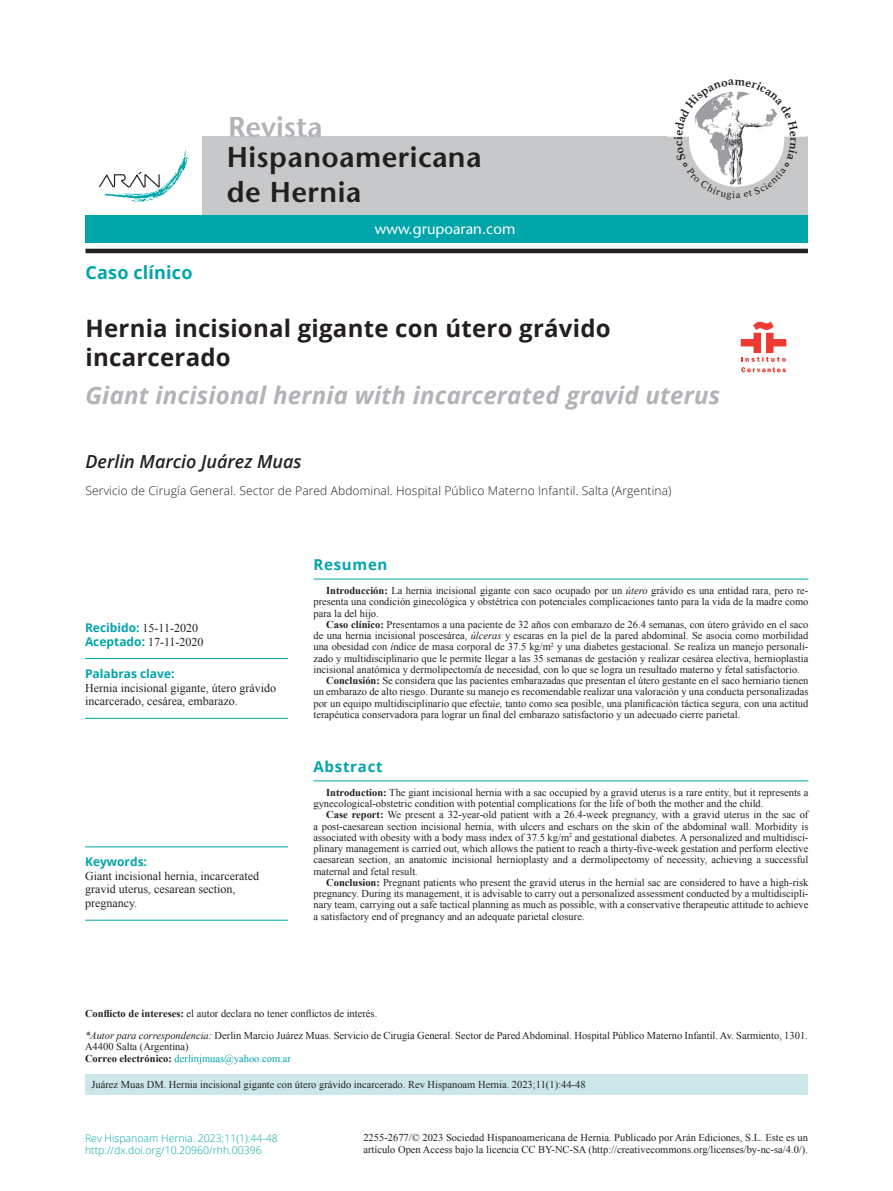
<style>
.page{position:relative;width:893px;height:1191px;background:#fff}
.page>*{position:absolute;margin:0;border:0;box-sizing:border-box;transform-origin:0 0}
.t1{font:600 28.65px/34.3px "Stone Sans Std";letter-spacing:.015em;color:#231f20}
.t2{font:600 28.65px "Stone Sans Std";color:#b2b3b7}
.t3{font:700 24px/28.8px "Open Sans";letter-spacing:.01em;color:#231f20}
.t4{font:italic 700 24px "Open Sans";letter-spacing:.01em;color:#b2b3b7}
.t5{font:italic 600 18px "Open Sans";color:#231f20}
.t6{font:700 18px "Open Sans";letter-spacing:.01em;color:#00a5aa}
.t7{font:500 15px "Stone Sans Std";color:#fff}
.t8{font:700 15px "Open Sans";letter-spacing:.05em;color:#00a5aa}
.t9{font:12px/13.5px "Times New Roman";color:#231f20}
.t10{font:300 12px "Open Sans";letter-spacing:.01em;color:#231f20}
.t11{font:700 12px "Open Sans";color:#00a5aa}
.t12{font:10.5px/11.2px "Times New Roman";color:#231f20}
.t13{font:300 10.5px/12.6px "Open Sans";color:#00a5aa}
.t14{font:10.5px/11.2px "Times New Roman";color:#00a5aa}
.s1{font-family:"Open Sans";font-weight:700;color:#00a5aa}
.s2{font-weight:700}
.s3{font-style:italic}
.s4{color:#231f20}
.s5{font-weight:700;color:#231f20}
</style>
<div class="page">
<div style="left:202px;top:137px;width:606px;height:78px;background:#c7c8ca"></div>
<div style="left:86px;top:215px;width:722px;height:27px;background:#00a5aa"></div>
<svg style="left:99px;top:150px;width:89px;height:52px"></svg>
<hr style="left:86px;top:249px;width:722px;height:4px;background:#231f20">
<div style="left:741px;top:339px;width:19px;height:7px;background:#ee3b32"></div>
<div style="left:767px;top:339px;width:19px;height:7px;background:#ee3b32"></div>
<div style="left:754px;top:333px;width:6px;height:19px;background:#ee3b32"></div>
<div style="left:767px;top:333px;width:6px;height:19px;background:#ee3b32"></div>
<svg style="left:754px;top:322px;width:19px;height:7px"></svg>
<svg style="left:741px;top:357px;width:45px;height:15px"></svg>
<hr style="left:313px;top:578px;width:495px;height:1px;background:#00a5aa">
<hr style="left:85px;top:658px;width:203px;height:1px;background:#00a5aa">
<hr style="left:85px;top:718px;width:203px;height:1px;background:#00a5aa">
<hr style="left:313px;top:780px;width:495px;height:1px;background:#00a5aa">
<hr style="left:85px;top:846px;width:203px;height:1px;background:#00a5aa">
<hr style="left:85px;top:919px;width:203px;height:1px;background:#00a5aa">
<div style="left:85px;top:1074px;width:723px;height:20px;background:#cce7e9"></div>
<svg style="left:674px;top:91px;width:124px;height:96px"></svg>
<h3 class="t6" style="left:86px;top:259px;width:109px">Caso clínico</h3>
<h1 class="t2" style="left:228px;top:110px;width:96px">Revista</h1>
<h1 class="t1" style="left:227px;top:140px;width:256px">Hispanoamericana de Hernia</h1>
<h3 class="t7" style="left:375px;top:220px;width:142px">www.grupoaran.com</h3>
<h2 class="t3" style="left:86px;top:314px;width:527px">Hernia incisional gigante con útero grávido incarcerado</h2>
<h2 class="t4" style="left:86px;top:378px;width:636px">Giant incisional hernia with incarcerated gravid uterus</h2>
<h3 class="t5" style="left:86px;top:449px;width:218px">Derlin Marcio Juá rez Muas</h3>
<p class="t10" style="left:86px;top:482px;width:587px">Servicio de Cirugí a General. Sector de Pared Abdominal. Hospital Pú blico Materno Infantil. Salta (Argentina)</p>
<p class="t9" style="left:85px;top:621px;width:120px"><span class="s1">Recibido:</span> 15-11-2020<br><span class="s1">Aceptado:</span> 17-11-2020</p>
<p class="t11" style="left:85px;top:665px;width:91px">Palabras clave:</p>
<p class="t9" style="left:85px;top:680px;width:192px">Hernia incisional gigante, útero grávido incarcerado, cesárea, embarazo.</p>
<p class="t11" style="left:85px;top:853px;width:64px">Keywords:</p>
<p class="t9" style="left:85px;top:869px;width:175px">Giant incisional hernia, incarcerated gravid uterus, cesarean section, pregnancy.</p>
<h3 class="t8" style="left:313px;top:554px;width:76px">Resumen</h3>
<p class="t12" style="left:313px;top:585px;width:496px;text-align:justify;text-indent:13px"><span class="s2">Introducción:</span> La hernia incisional gigante con saco ocupado por un <span class="s3">útero</span> grávido es una entidad rara, pero re&shy;presenta una condición ginecológica y obstétrica con potenciales complicaciones tanto para la vida de la madre como para la del hijo.</p>
<p class="t12" style="left:326px;top:618px;width:484px"><span class="s2">Caso clínico:</span> Presentamos a una paciente de 32 años con embarazo de 26.4 semanas, con útero grávido en el saco</p>
<p class="t12" style="left:313px;top:630px;width:496px">de una hernia incisional poscesárea, <span class="s3">úlceras</span> y escaras en la piel de la pared abdominal. Se asocia como morbilidad</p>
<p class="t12" style="left:313px;top:641px;width:496px">una obesidad con <span class="s3">í</span>ndice de masa corporal de 37.5 kg/m<sup>2</sup> y una diabetes gestacional. Se realiza un manejo personali-</p>
<p class="t12" style="left:313px;top:652px;width:496px">zado y multidisciplinario que le permite llegar a las 35 semanas de gestación y realizar cesárea electiva, hernioplastia</p>
<p class="t12" style="left:313px;top:663px;width:488px">incisional anatómica y dermolipectom<span class="s3">í</span>a de necesidad, con lo que se logra un resultado materno y fetal satisfactorio.</p>
<p class="t12" style="left:326px;top:675px;width:484px"><span class="s2">Conclusión:</span> Se considera que las pacientes embarazadas que presentan el útero gestante en el saco herniario tienen</p>
<p class="t12" style="left:313px;top:686px;width:496px">un embarazo de alto riesgo. Durante su manejo es recomendable realizar una valoración y una conducta personalizadas</p>
<p class="t12" style="left:313px;top:697px;width:496px">por un equipo multidisciplinario que efect<span class="s3">úe,</span> tanto como sea posible, una planificación táctica segura, con una actitud</p>
<p class="t12" style="left:313px;top:708px;width:428px">terapéutica conservadora para lograr un final del embarazo satisfactorio y un adecuado cierre parietal.</p>
<h3 class="t8" style="left:313px;top:756px;width:71px">Abstract</h3>
<p class="t12" style="left:313px;top:786px;width:496px;text-indent:13px"><span class="s2">Introduction:</span> The giant incisional hernia with a sac occupied by a gravid uterus is a rare entity, but it represents a gynecological-obstetric condition with potential complications for the life of both the mother and the child.</p>
<p class="t12" style="left:313px;top:809px;width:496px;text-align:justify;text-indent:13px"><span class="s2">Case report:</span> We present a 32-year-old patient with a 26.4-week pregnancy, with a gravid uterus in the sac of a post-caesarean section incisional hernia, with ulcers and eschars on the skin of the abdominal wall. Morbidity is associated with obesity with a body mass index of 37.5 kg/m<sup>2</sup> and gestational diabetes. A personalized and multidisci&shy;plinary management is carried out, which allows the patient to reach a thirty-five-week gestation and perform elective caesarean section, an anatomic incisional hernioplasty and a dermolipectomy of necessity, achieving a successful maternal and fetal result .</p>
<p class="t12" style="left:313px;top:876px;width:496px;text-align:justify;text-indent:13px"><span class="s2">Conclusion:</span> Pregnant patients who present the gravid uterus in the hernial sac are considered to have a high-risk pregnancy. During its management, it is advisable to carry out a personalized assessment conducted by a multidiscipli&shy;nary team, carrying out a safe tactical planning as much as possible, with a conservative therapeutic attitude to achieve a satisfactory end of pregnancy and an adequate parietal closure.</p>
<p class="t12" style="left:85px;top:1002px;width:724px;line-height:21.9px"><span class="s2">Conflicto de intereses:</span> el autor declara no tener conflictos de interés.<br><span class="s3">*Autor para correspondencia:</span> Derlin Marcio Juá rez Muas. Servicio de Cirugí a General. Sector de Pared Abdominal. Hospital Pú blico Materno Infantil. Av. Sarmiento, 1301.</p>
<p class="t14" style="left:85px;top:1041px;width:207px"><span class="s4">A4400 Salta (Argentina)<br></span><span class="s5">Correo electrónico:</span> derlinjmuas@yahoo.com.ar</p>
<p class="t12" style="left:91px;top:1078px;width:496px">Juárez Muas DM. Hernia incisional gigante con útero grávido incarcerado. Rev Hispanoam Hernia. 2023;11(1):44-48</p>
<p class="t13" style="left:85px;top:1131px;width:194px">Rev Hispanoam Hernia. 2023;11(1):44-48 http://dx.doi.org/10.20960/rhh.00396</p>
<p class="t12" style="left:363px;top:1131px;width:446px;line-height:12px">2255-2677/© 2023 Sociedad Hispanoamericana de Hernia. Publicado por Arán Ediciones, S.L. Este es un artículo Open Access bajo la licencia CC BY-NC-SA (http://creativecommons.org/licenses/by-nc-sa/4.0/).</p>
</div>
